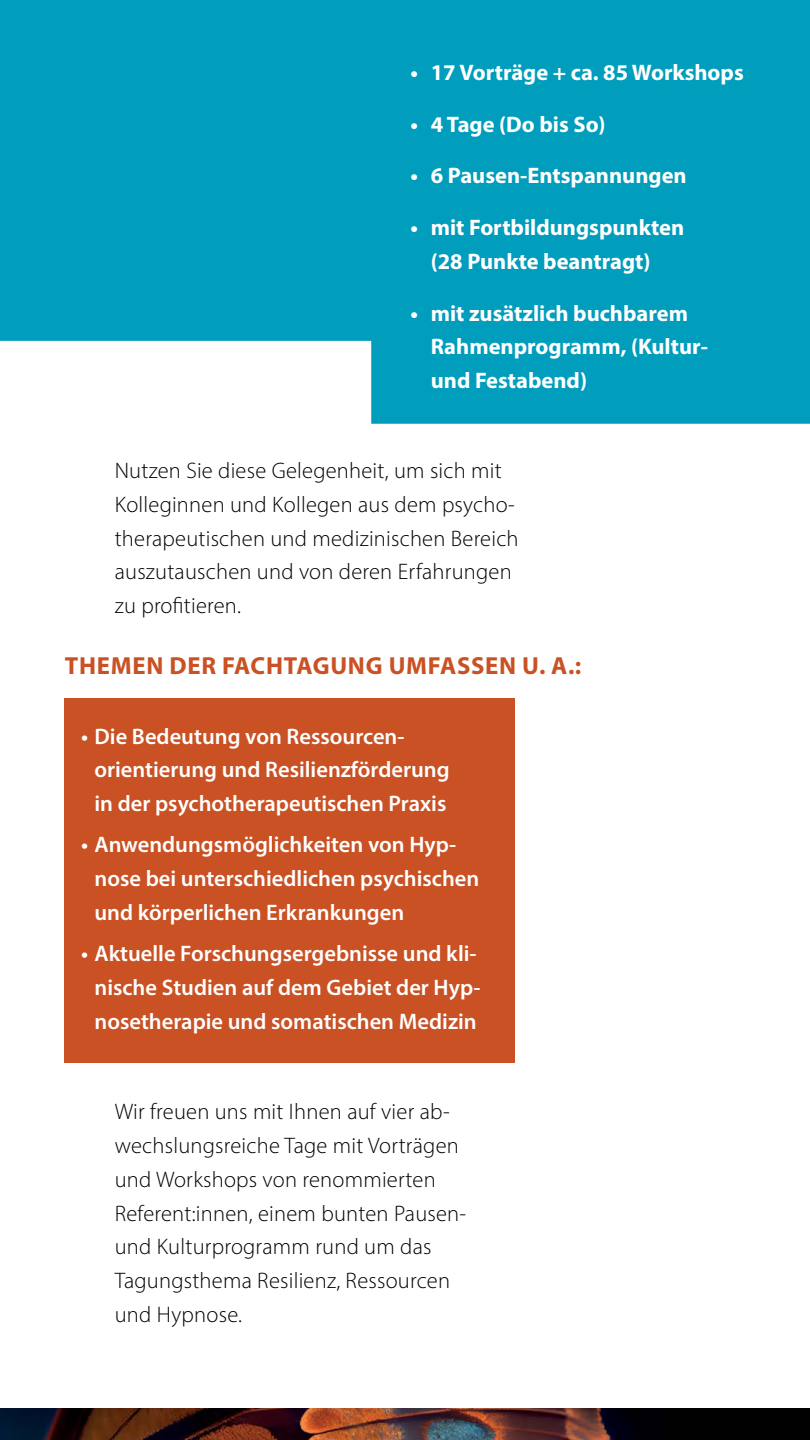
<style>
.page{position:relative;width:810px;height:1440px;background:#fff}
.page>*{position:absolute;margin:0;border:0;box-sizing:border-box;transform-origin:0 0}
.t1{font:700 24.75px "Myriad Pro";letter-spacing:.03em;color:#c95123}
.t2{font:300 22.5px/33.8px "Myriad Pro";letter-spacing:.01em;color:#000}
.t3{font:600 22.5px/33.8px "Myriad Pro";color:#fff}
.t4{font:700 22.5px/33.8px "Myriad Pro";color:#fff;text-align:center}
</style>
<div class="page">
<svg style="left:0;top:0;width:810px;height:424px;background:#17a5c2"></svg>
<div style="left:64px;top:698px;width:451px;height:365px;background:#c95123"></div>
<img style="left:0;top:1408px;width:810px;height:32px">
<p class="t4" style="left:411px;top:55px;width:335px">• 17 Vorträge + ca. 85 Workshops</p>
<p class="t4" style="left:411px;top:106px;width:197px">• 4 Tage (Do bis So)</p>
<p class="t4" style="left:411px;top:158px;width:278px">• 6 Pausen-Entspannungen</p>
<p class="t4" style="left:411px;top:210px;width:275px">• mit Fortbildungspunkten (28 Punkte beantragt)</p>
<p class="t4" style="left:431px;top:295px;width:279px;text-align:left;text-indent:-20px">• mit zusätzlich buchbarem<br>Rahmenprogramm, (Kultur&shy;und Festabend)</p>
<p class="t2" style="left:115px;top:454px;width:405px">Nutzen Sie diese Gelegenheit, um sich mit Kolleginnen und Kollegen aus dem psycho&shy;therapeutischen und medizinischen Bereich auszutauschen und von deren Erfahrungen zu profitieren.</p>
<p class="t1" style="left:65px;top:649px;width:518px">THEMEN DER FACHTAGUNG UMFASSEN U. A.:</p>
<p class="t3" style="left:94px;top:719px;width:357px;text-indent:-14px">• Die Bedeutung von Ressourcen&shy;orientierung und Resilienzförderung in der psychotherapeutischen Praxis</p>
<p class="t3" style="left:95px;top:827px;width:386px;text-indent:-14px">• Anwendungsmöglichkeiten von Hyp&shy;nose bei unterschiedlichen psychischen und körperlichen Erkrankungen</p>
<p class="t3" style="left:95px;top:936px;width:388px;text-indent:-14px">• Aktuelle Forschungsergebnisse und kli&shy;nische Studien auf dem Gebiet der Hyp&shy;nosetherapie und somatischen Medizin</p>
<p class="t2" style="left:115px;top:1095px;width:353px">Wir freuen uns mit Ihnen auf vier ab&shy;wechslungsreiche Tage mit Vorträgen und Workshops von renommierten Referent:innen, einem bunten Pausen&shy;und Kulturprogramm rund um das Tagungsthema Resilienz, Ressourcen</p>
</div>
